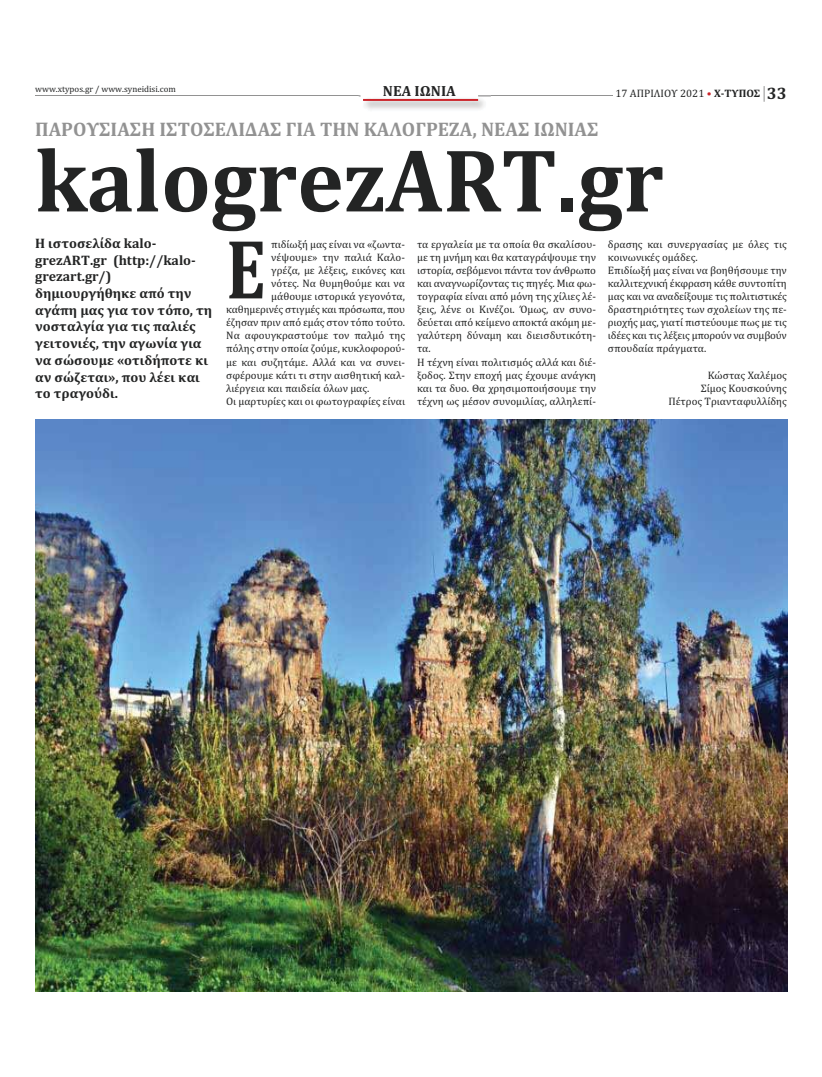
<style>
.page{position:relative;width:822px;height:1077px;background:#fff}
.page>*{position:absolute;margin:0;border:0;box-sizing:border-box;transform-origin:0 0}
.t1{font:700 90.4px "Cambria";color:#232424}
.t2{font:700 85.2px "Cambria";color:#232424;scale:.8 1}
.t3{font:700 19.9px "Cambria";color:#929292}
.t4{font:700 14.9px "Cambria";color:#262425}
.t5{font:700 13.9px/16.7px "Cambria";color:#232424}
.t6{font:10.9px/13.1px "Cambria";color:#232424}
.t7{font:8.9px "Cambria";color:#232424}
.s1{color:#cb242a}
.s2{font-weight:700}
.s3{font-weight:700;font-size:16.9px}
</style>
<div class="page">
<hr style="left:35px;top:95px;width:578px;height:1px;background:#929292">
<img style="left:359px;top:95px;width:132px;height:15px">
<img style="left:361px;top:95px;width:117px;height:4px">
<svg style="left:384px;top:95px;width:72px;height:1px"></svg>
<hr style="left:363px;top:99px;width:115px;height:2px;background:#cb242a">
<svg style="left:764px;top:86px;width:1px;height:16px"></svg>
<img style="left:35px;top:420px;width:752px;height:572px">
<p class="t7" style="left:35px;top:86px;width:142px">www.xtypos.gr / www.syneidisi.com</p>
<h3 class="t4" style="left:383px;top:86px;width:75px">ΝΕΑ ΙΩΝΙΑ</h3>
<h3 class="t3" style="left:35px;top:123px;width:565px">ΠΑΡΟΥΣΙΑΣΗ ΙΣΤΟΣΕΛΙΔΑΣ ΓΙΑ ΤΗΝ ΚΑΛΟΓΡΕΖΑ, ΝΕΑΣ ΙΩΝΙΑΣ</h3>
<p class="t6" style="left:615px;top:88px;width:173px">17 ΑΠΡΙΛΙΟΥ 2021 <span class="s1">•</span> <span class="s2">Χ‑ΤΥΠΟΣ</span> <span class="s3">33</span></p>
<h1 class="t1" style="left:35px;top:148px;width:630px">kalogrezART.gr</h1>
<p class="t5" style="left:35px;top:236px;width:179px">Η ιστοσελίδα kalo‑ grezART.gr (http://kalo‑ grezart.gr/) δημιουργήθηκε από την αγάπη μας για τον τόπο, τη νοσταλγία για τις παλιές γειτονιές, την αγωνία για να σώσουμε «οτιδήποτε κι αν σώζεται», που λέει και το τραγούδι.</p>
<h2 class="t2" style="left:226px;top:239px;width:51px">Ε</h2>
<p class="t6" style="left:271px;top:238px;width:136px">πιδίωξή μας είναι να «ζωντα‐</p>
<p class="t6" style="left:271px;top:252px;width:136px">νέψουμε» την παλιά Καλο‐</p>
<p class="t6" style="left:271px;top:265px;width:136px">γρέζα, με λέξεις, εικόνες και</p>
<p class="t6" style="left:271px;top:278px;width:136px">νότες. Να θυμηθούμε και να</p>
<p class="t6" style="left:271px;top:291px;width:136px">μάθουμε ιστορικά γεγονότα,</p>
<p class="t6" style="left:226px;top:304px;width:180px">καθημερινές στιγμές και πρόσωπα, που</p>
<p class="t6" style="left:226px;top:317px;width:180px">έζησαν πριν από εμάς στον τόπο τούτο.</p>
<p class="t6" style="left:226px;top:330px;width:180px">Να αφουγκραστούμε τον παλμό της</p>
<p class="t6" style="left:226px;top:343px;width:180px">πόλης στην οποία ζούμε, κυκλοφορού‐</p>
<p class="t6" style="left:226px;top:356px;width:180px">με και συζητάμε. Αλλά και να συνει‐</p>
<p class="t6" style="left:226px;top:370px;width:180px">σφέρουμε κάτι τι στην αισθητική καλ‐</p>
<p class="t6" style="left:226px;top:383px;width:145px">λιέργεια και παιδεία όλων μας.</p>
<p class="t6" style="left:226px;top:396px;width:180px">Οι μαρτυρίες και οι φωτογραφίες είναι</p>
<p class="t6" style="left:417px;top:238px;width:180px">τα εργαλεία με τα οποία θα σκαλίσου‐ με τη μνήμη και θα καταγράψουμε την ιστορία, σεβόμενοι πάντα τον άνθρωπο και αναγνωρίζοντας τις πηγές. Μια φω‐ τογραφία είναι από μόνη της χίλιες λέ‐ ξεις, λένε οι Κινέζοι. Όμως, αν συνο‐ δεύεται από κείμενο αποκτά ακόμη με‐ γαλύτερη δύναμη και διεισδυτικότη‐ τα.<br>Η τέχνη είναι πολιτισμός αλλά και διέ‐ ξοδος. Στην εποχή μας έχουμε ανάγκη και τα δυο. Θα χρησιμοποιήσουμε την τέχνη ως μέσον συνομιλίας, αλληλεπί‐</p>
<p class="t6" style="left:608px;top:238px;width:180px">δρασης και συνεργασίας με όλες τις κοινωνικές ομάδες.<br>Επιδίωξή μας είναι να βοηθήσουμε την καλλιτεχνική έκφραση κάθε συντοπίτη μας και να αναδείξουμε τις πολιτιστικές δραστηριότητες των σχολείων της πε‐ ριοχής μας, γιατί πιστεύουμε πως με τις ιδέες και τις λέξεις μπορούν να συμβούν σπουδαία πράγματα.</p>
<p class="t6" style="left:668px;top:370px;width:120px;text-align:right">Κώστας Χαλέμος<br>Σίμος Κουσκούνης<br>Πέτρος Τριανταφυλλίδης</p>
</div>
